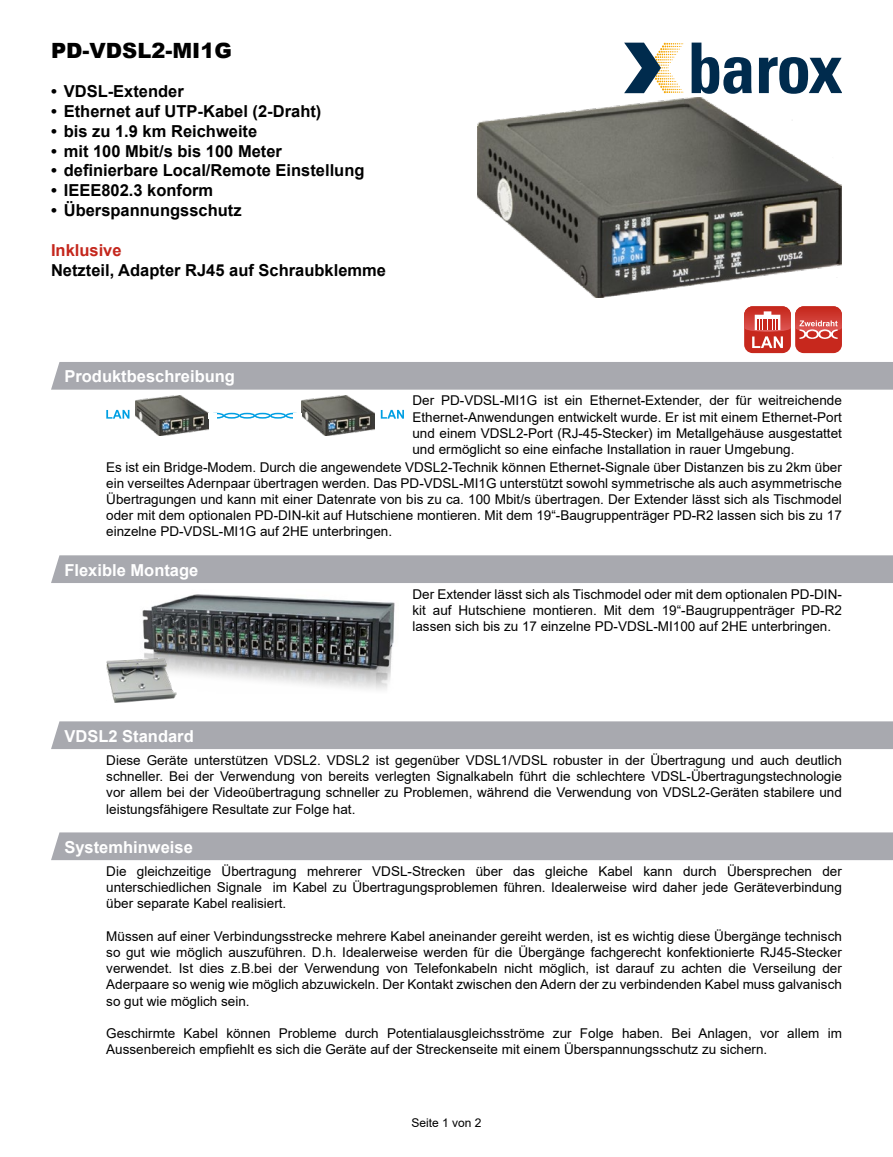
<style>
.page{position:relative;width:893px;height:1157px;background:#fff}
.page>*{position:absolute;margin:0;border:0;box-sizing:border-box;transform-origin:0 0}
.t1{font:900 21px "Arial";color:#000}
.t2{font:700 16.5px "Arial";color:#000}
.t3{font:700 16.5px "Arial";color:#fff}
.t4{font:700 16.5px "Arial";color:#c4261c}
.t5{font:13.5px/16.2px "Arial";color:#000;text-align:justify}
.t6{font:12px "Arial";color:#000}
</style>
<div class="page">
<svg style="left:692px;top:43px;width:150px;height:51px"></svg>
<svg style="left:624px;top:43px;width:59px;height:50px"></svg>
<img style="left:478px;top:98px;width:364px;height:200px">
<div style="left:744px;top:306px;width:47px;height:47px;background:#c7281d;border-radius:9px"></div>
<div style="left:795px;top:306px;width:47px;height:47px;background:#c7281d;border-radius:9px"></div>
<svg style="left:744px;top:306px;width:98px;height:42px"></svg>
<div style="left:51px;top:362px;width:842px;height:28px;background:#a8a9af"></div>
<img style="left:135px;top:396px;width:73px;height:40px">
<img style="left:301px;top:396px;width:73px;height:40px">
<div style="left:239px;top:413px;width:16px;height:5px;border:2px solid #009fe3;border-radius:50%"></div>
<div style="left:208px;top:413px;width:16px;height:5px;border:2px solid #009fe3;border-radius:50%"></div>
<div style="left:255px;top:413px;width:16px;height:5px;border:2px solid #009fe3;border-radius:50%"></div>
<div style="left:224px;top:413px;width:16px;height:5px;border:2px solid #009fe3;border-radius:50%"></div>
<div style="left:270px;top:413px;width:16px;height:5px;border:2px solid #009fe3;border-radius:50%"></div>
<div style="left:285px;top:413px;width:16px;height:5px;border:2px solid #009fe3;border-radius:50%"></div>
<div style="left:208px;top:413px;width:8px;height:5px;background:#fff"></div>
<div style="left:293px;top:413px;width:8px;height:5px;background:#fff"></div>
<svg style="left:106px;top:410px;width:23px;height:8px"></svg>
<svg style="left:381px;top:410px;width:23px;height:8px"></svg>
<div style="left:51px;top:555px;width:842px;height:28px;background:#a8a9af"></div>
<img style="left:142px;top:594px;width:253px;height:99px">
<img style="left:107px;top:658px;width:69px;height:44px">
<div style="left:51px;top:721px;width:842px;height:28px;background:#a8a9af"></div>
<div style="left:51px;top:832px;width:842px;height:28px;background:#a8a9af"></div>
<h1 class="t1" style="left:51px;top:35px;width:182px">PD-VDSL2-MI1G</h1>
<p class="t2" style="left:51px;top:80px;width:134px">• VDSL-Extender</p>
<p class="t2" style="left:51px;top:100px;width:272px">• Ethernet auf UTP-Kabel (2-Draht)</p>
<p class="t2" style="left:51px;top:119px;width:208px">• bis zu 1.9 km Reichweite</p>
<p class="t2" style="left:51px;top:139px;width:232px">• mit 100 Mbit/s bis 100 Meter</p>
<p class="t2" style="left:51px;top:159px;width:315px">• definierbare Local/Remote Einstellung</p>
<p class="t2" style="left:51px;top:179px;width:164px">• IEEE802.3 konform</p>
<p class="t2" style="left:51px;top:199px;width:192px">• Überspannungsschutz</p>
<p class="t4" style="left:51px;top:238px;width:72px">Inklusive</p>
<p class="t2" style="left:51px;top:258px;width:336px">Netzteil, Adapter RJ45 auf Schraubklemme</p>
<p class="t3" style="left:64px;top:365px;width:172px">Produktbeschreibung</p>
<p class="t5" style="left:412px;top:392px;width:431px">Der PD-VDSL-MI1G ist ein Ethernet-Extender, der für weitreichende Ethernet-Anwendungen entwickelt wurde. Er ist mit einem Ethernet-Port und einem VDSL2-Port (RJ-45-Stecker) im Metallgehäuse ausgestattet und ermöglicht so eine einfache Installation in rauer Umgebung.</p>
<p class="t5" style="left:106px;top:458px;width:737px">Es ist ein Bridge-Modem. Durch die angewendete VDSL2-Technik können Ethernet-Signale über Distanzen bis zu 2km über ein verseiltes Adernpaar übertragen werden. Das PD-VDSL-MI1G unterstützt sowohl symmetrische als auch asymmetrische Übertragungen und kann mit einer Datenrate von bis zu ca. 100 Mbit/s übertragen. Der Extender lässt sich als Tischmodel oder mit dem optionalen PD-DIN-kit auf Hutschiene montieren. Mit dem 19“-Baugruppenträger PD-R2 lassen sich bis zu 17 einzelne PD-VDSL-MI1G auf 2HE unterbringen.</p>
<p class="t3" style="left:64px;top:558px;width:135px">Flexible Montage</p>
<p class="t5" style="left:412px;top:586px;width:431px">Der Extender lässt sich als Tischmodel oder mit dem optionalen PD-DIN&shy;kit auf Hutschiene montieren. Mit dem 19“-Baugruppenträger PD-R2 lassen sich bis zu 17 einzelne PD-VDSL-MI100 auf 2HE unterbringen.</p>
<p class="t3" style="left:64px;top:724px;width:131px">VDSL2 Standard</p>
<p class="t5" style="left:106px;top:752px;width:737px">Diese Geräte unterstützen VDSL2. VDSL2 ist gegenüber VDSL1/VDSL robuster in der Übertragung und auch deutlich schneller. Bei der Verwendung von bereits verlegten Signalkabeln führt die schlechtere VDSL-Übertragungstechnologie vor allem bei der Videoübertragung schneller zu Problemen, während die Verwendung von VDSL2-Geräten stabilere und leistungsfähigere Resultate zur Folge hat.</p>
<p class="t3" style="left:64px;top:835px;width:130px">Systemhinweise</p>
<p class="t5" style="left:106px;top:863px;width:737px">Die gleichzeitige Übertragung mehrerer VDSL-Strecken über das gleiche Kabel kann durch Übersprechen der unterschiedlichen Signale im Kabel zu Übertragungsproblemen führen. Idealerweise wird daher jede Geräteverbindung über separate Kabel realisiert.</p>
<p class="t5" style="left:106px;top:927px;width:737px">Müssen auf einer Verbindungsstrecke mehrere Kabel aneinander gereiht werden, ist es wichtig diese Übergänge technisch so gut wie möglich auszuführen. D.h. Idealerweise werden für die Übergänge fachgerecht konfektionierte RJ45-Stecker verwendet. Ist dies z.B.bei der Verwendung von Telefonkabeln nicht möglich, ist darauf zu achten die Verseilung der Aderpaare so wenig wie möglich abzuwickeln. Der Kontakt zwischen den Adern der zu verbindenden Kabel muss galvanisch so gut wie möglich sein.</p>
<p class="t5" style="left:106px;top:1025px;width:737px">Geschirmte Kabel können Probleme durch Potentialausgleichsströme zur Folge haben. Bei Anlagen, vor allem im<br>Aussenbereich empfiehlt es sich die Geräte auf der Streckenseite mit einem Überspannungsschutz zu sichern.</p>
<p class="t6" style="left:411px;top:1114px;width:72px">Seite 1 von 2</p>
</div>
